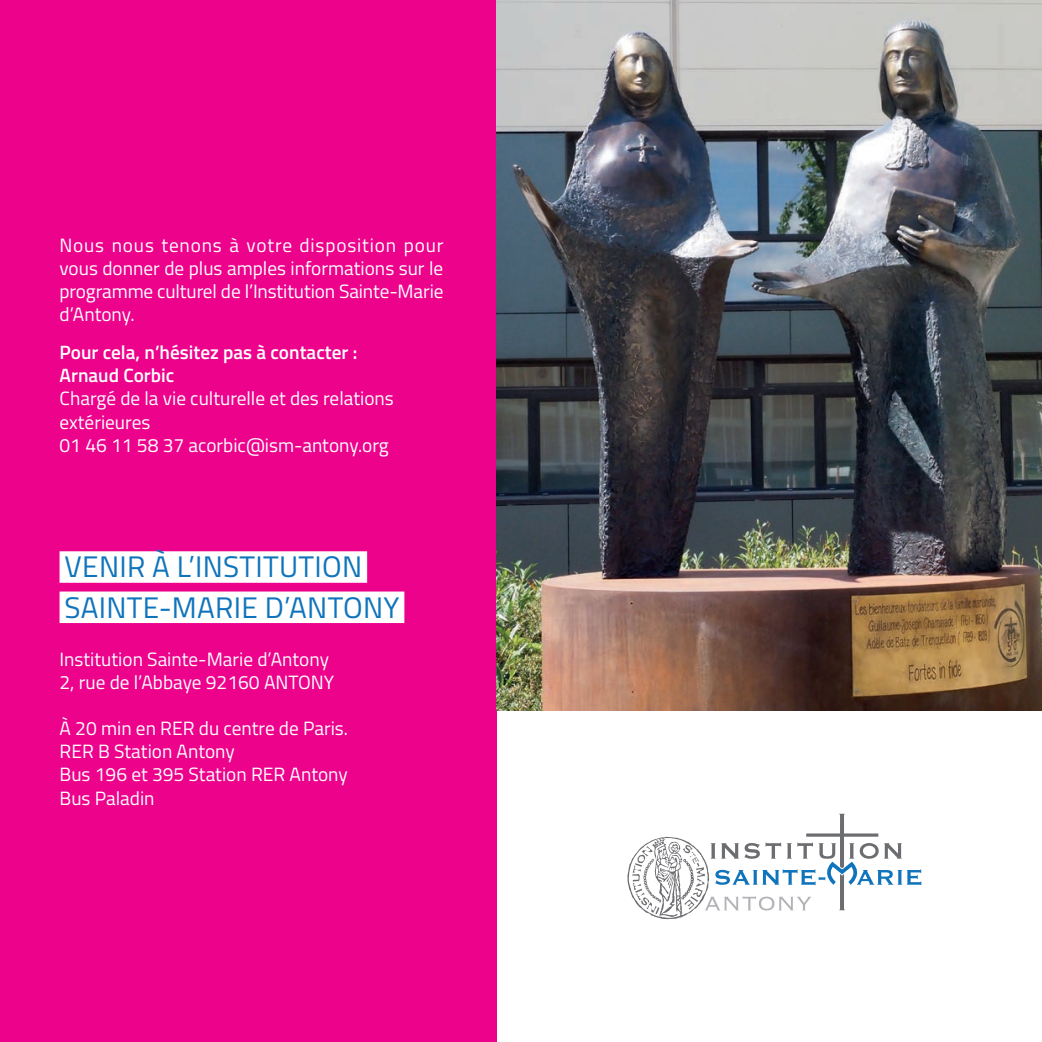
<style>
.page{position:relative;width:1042px;height:1042px;background:#fff}
.page>*{position:absolute;margin:0;border:0;box-sizing:border-box;transform-origin:0 0}
.t1{font:29.75px "Titillium";letter-spacing:.01em;color:#1074bc}
.t2{font:19.25px/23.1px "Titillium";color:#fff;text-align:justify}
.t3{font:600 19.25px "Titillium";color:#fff}
.s1{font-weight:600}
</style>
<div class="page">
<div style="left:0;top:0;width:496px;height:1042px;background:#ed028c"></div>
<svg style="left:627px;top:814px;width:294px;height:105px"></svg>
<div style="left:60px;top:551px;width:307px;height:32px;background:#fff"></div>
<div style="left:60px;top:591px;width:344px;height:32px;background:#fff"></div>
<img style="left:496px;top:0;width:546px;height:710px">
<p class="t2" style="left:60px;top:233px;width:385px">Nous nous tenons à votre disposition pour vous donner de plus amples informations sur le programme culturel de l’Institution Sainte-Marie d’Antony.</p>
<p class="t3" style="left:60px;top:338px;width:299px">Pour cela, n’hésitez pas à contacter :</p>
<p class="t2" style="left:60px;top:363px;width:336px;text-align:left"><span class="s1">Arnaud Corbic<br></span>Chargé de la vie culturelle et des relations extérieures<br>01 46 11 58 37 acorbic@ism-antony.org</p>
<p class="t1" style="left:65px;top:545px;width:299px">VENIR À L’INSTITUTION</p>
<p class="t1" style="left:65px;top:585px;width:336px">SAINTE-MARIE D’ANTONY</p>
<p class="t2" style="left:60px;top:647px;width:271px">Institution Sainte-Marie d’Antony</p>
<p class="t2" style="left:60px;top:670px;width:276px">2, rue de l’Abbaye 92160 ANTONY</p>
<p class="t2" style="left:60px;top:716px;width:290px">À 20 min en RER du centre de Paris.</p>
<p class="t2" style="left:60px;top:739px;width:177px">RER B Station Antony</p>
<p class="t2" style="left:60px;top:762px;width:290px">Bus 196 et 395 Station RER Antony</p>
<p class="t2" style="left:60px;top:785px;width:97px">Bus Paladin</p>
</div>
